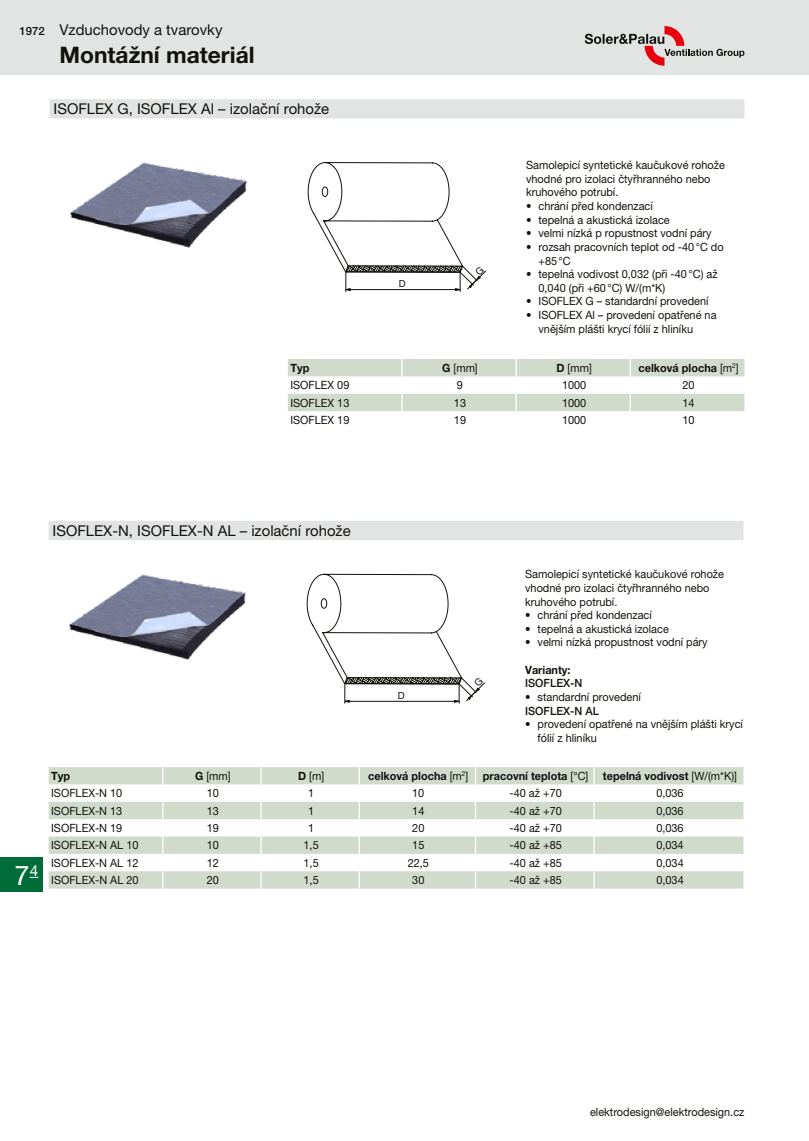
<style>
.page{position:relative;width:809px;height:1141px;background:#fff}
.page>*{position:absolute;margin:0;border:0;box-sizing:border-box;transform-origin:0 0}
.t1{font:27.12px "Helvetica Neue LT Pro";color:#fff}
.t2{font:700 22.75px "Helvetica Neue LT Pro";color:#12120d}
.t3{font:14.88px "Helvetica Neue LT Pro";color:#12120d}
.t4{font:11.38px/13.7px "Helvetica Neue LT Pro";color:#12120d;scale:.96 1}
.t5{font:700 11.38px "Helvetica Neue LT Pro";color:#12120d;scale:.96 1}
.t6{font:500 11.38px "Helvetica Neue LT Pro";color:#12120d;scale:.96 1}
.t7{font:9.8px "Helvetica Neue LT Pro";color:#12120d}
.s1{font-weight:500;font-size:11.38px}
.s2{font-weight:700}
.s3{font-weight:400}
</style>
<div class="page">
<div style="left:0;top:0;width:809px;height:74px;background:#e2e3e3"></div>
<div style="left:0;top:858px;width:42px;height:34px;background:#006d38"></div>
<svg style="left:584px;top:26px;width:160px;height:40px"></svg>
<div style="left:50px;top:99px;width:694px;height:19px;background:#e2e3e3"></div>
<svg style="left:288px;top:359px;width:456px;height:52px"></svg>
<img style="left:70px;top:162px;width:177px;height:86px">
<div style="left:49px;top:521px;width:694px;height:19px;background:#e2e3e3"></div>
<svg style="left:49px;top:767px;width:694px;height:122px;fill:#d1dbcc"></svg>
<svg style="left:162px;top:767px;width:1px;height:122px"></svg>
<svg style="left:260px;top:767px;width:2px;height:122px"></svg>
<svg style="left:358px;top:767px;width:2px;height:122px"></svg>
<svg style="left:475px;top:767px;width:1px;height:122px"></svg>
<svg style="left:593px;top:767px;width:1px;height:122px"></svg>
<img style="left:69px;top:574px;width:177px;height:86px">
<svg style="left:307px;top:162px;width:179px;height:130px"></svg>
<svg style="left:307px;top:574px;width:178px;height:130px"></svg>
<h3 class="t3" style="left:19px;top:21px;width:204px"><span class="s1">1972</span> Vzduchovody a tvarovky</h3>
<h2 class="t2" style="left:60px;top:41px;width:196px">Montážní materiál</h2>
<h3 class="t3" style="left:54px;top:100px;width:277px">ISOFLEX G, ISOFLEX Al – izolační rohože</h3>
<p class="t7" style="left:399px;top:278px;width:8px">D</p>
<p class="t4" style="left:526px;top:158px;width:209px">Samolepicí syntetické kaučukové rohože vhodné pro izolaci čtyřhranného nebo kruhového potrubí.</p>
<p class="t4" style="left:526px;top:199px;width:133px">• chrání před kondenzací</p>
<p class="t4" style="left:526px;top:213px;width:151px">• tepelná a akustická izolace</p>
<p class="t4" style="left:526px;top:226px;width:195px">• velmi nízká p ropustnost vodní páry</p>
<p class="t4" style="left:538px;top:240px;width:194px;text-indent:-12px">• rozsah pracovních teplot od -40°C do +85°C</p>
<p class="t4" style="left:538px;top:267px;width:188px;text-indent:-12px">• tepelná vodivost 0,032 (při -40°C) až<br>0,040 (při +60°C) W/(m*K)</p>
<p class="t4" style="left:526px;top:294px;width:192px">• ISOFLEX G – standardní provedení</p>
<p class="t4" style="left:538px;top:308px;width:187px;text-indent:-12px">• ISOFLEX Al – provedení opatřené na vnějším plášti krycí fólií z hliníku</p>
<p class="t5" style="left:290px;top:361px;width:21px">Typ</p>
<p class="t4" style="left:442px;top:361px;width:39px"><span class="s2">G</span> [mm]</p>
<p class="t4" style="left:556px;top:361px;width:38px"><span class="s2">D</span> [mm]</p>
<p class="t5" style="left:638px;top:361px;width:106px">celková plocha <span class="s3">[m</span><sup>2</sup><span class="s3">]</span></p>
<p class="t4" style="left:290px;top:378px;width:63px">ISOFLEX 09</p>
<p class="t4" style="left:457px;top:378px;width:8px">9</p>
<p class="t4" style="left:562px;top:378px;width:27px">1000</p>
<p class="t4" style="left:682px;top:378px;width:14px">20</p>
<p class="t4" style="left:290px;top:395px;width:63px">ISOFLEX 13</p>
<p class="t4" style="left:454px;top:395px;width:14px">13</p>
<p class="t4" style="left:562px;top:395px;width:27px">1000</p>
<p class="t4" style="left:682px;top:395px;width:14px">14</p>
<p class="t4" style="left:290px;top:413px;width:63px">ISOFLEX 19</p>
<p class="t4" style="left:454px;top:413px;width:14px">19</p>
<p class="t4" style="left:562px;top:413px;width:27px">1000</p>
<p class="t4" style="left:682px;top:413px;width:14px">10</p>
<h1 class="t1" style="left:15px;top:859px;width:25px">7<sup>4</sup></h1>
<h3 class="t3" style="left:53px;top:522px;width:300px">ISOFLEX-N, ISOFLEX-N AL – izolační rohože</h3>
<p class="t7" style="left:398px;top:690px;width:8px">D</p>
<p class="t4" style="left:525px;top:567px;width:209px">Samolepicí syntetické kaučukové rohože vhodné pro izolaci čtyřhranného nebo kruhového potrubí.</p>
<p class="t4" style="left:525px;top:608px;width:133px">• chrání před kondenzací</p>
<p class="t4" style="left:525px;top:622px;width:151px">• tepelná a akustická izolace</p>
<p class="t4" style="left:525px;top:635px;width:192px">• velmi nízká propustnost vodní páry</p>
<p class="t5" style="left:525px;top:663px;width:49px">Varianty:</p>
<p class="t6" style="left:525px;top:677px;width:61px">ISOFLEX-N</p>
<p class="t4" style="left:525px;top:690px;width:122px">• standardní provedení</p>
<p class="t6" style="left:525px;top:704px;width:78px">ISOFLEX-N AL</p>
<p class="t4" style="left:537px;top:717px;width:215px;text-indent:-12px">• provedení opatřené na vnějším plášti krycí fólií z hliníku</p>
<p class="t5" style="left:51px;top:769px;width:21px">Typ</p>
<p class="t4" style="left:195px;top:769px;width:39px"><span class="s2">G</span> [mm]</p>
<p class="t4" style="left:298px;top:769px;width:29px"><span class="s2">D</span> [m]</p>
<p class="t5" style="left:368px;top:769px;width:106px">celková plocha <span class="s3">[m</span><sup>2</sup><span class="s3">]</span></p>
<p class="t5" style="left:483px;top:769px;width:111px">pracovní teplota <span class="s3">[°C]</span></p>
<p class="t5" style="left:603px;top:769px;width:141px">tepelná vodivost <span class="s3">[W/(m*K)]</span></p>
<p class="t4" style="left:51px;top:786px;width:76px">ISOFLEX-N 10</p>
<p class="t4" style="left:207px;top:786px;width:14px">10</p>
<p class="t4" style="left:308px;top:786px;width:8px">1</p>
<p class="t4" style="left:412px;top:786px;width:14px">10</p>
<p class="t4" style="left:509px;top:786px;width:56px">-40 až +70</p>
<p class="t4" style="left:656px;top:786px;width:30px">0,036</p>
<p class="t4" style="left:51px;top:803px;width:76px">ISOFLEX-N 13</p>
<p class="t4" style="left:207px;top:803px;width:14px">13</p>
<p class="t4" style="left:308px;top:803px;width:8px">1</p>
<p class="t4" style="left:412px;top:803px;width:14px">14</p>
<p class="t4" style="left:509px;top:803px;width:56px">-40 až +70</p>
<p class="t4" style="left:656px;top:803px;width:30px">0,036</p>
<p class="t4" style="left:51px;top:821px;width:76px">ISOFLEX-N 19</p>
<p class="t4" style="left:207px;top:821px;width:14px">19</p>
<p class="t4" style="left:308px;top:821px;width:8px">1</p>
<p class="t4" style="left:412px;top:821px;width:14px">20</p>
<p class="t4" style="left:509px;top:821px;width:56px">-40 až +70</p>
<p class="t4" style="left:656px;top:821px;width:30px">0,036</p>
<p class="t4" style="left:51px;top:838px;width:93px">ISOFLEX-N AL 10</p>
<p class="t4" style="left:207px;top:838px;width:14px">10</p>
<p class="t4" style="left:303px;top:838px;width:17px">1,5</p>
<p class="t4" style="left:412px;top:838px;width:14px">15</p>
<p class="t4" style="left:509px;top:838px;width:56px">-40 až +85</p>
<p class="t4" style="left:656px;top:838px;width:30px">0,034</p>
<p class="t4" style="left:51px;top:856px;width:93px">ISOFLEX-N AL 12</p>
<p class="t4" style="left:207px;top:856px;width:14px">12</p>
<p class="t4" style="left:303px;top:856px;width:17px">1,5</p>
<p class="t4" style="left:408px;top:856px;width:24px">22,5</p>
<p class="t4" style="left:509px;top:856px;width:56px">-40 až +85</p>
<p class="t4" style="left:656px;top:856px;width:30px">0,034</p>
<p class="t4" style="left:51px;top:873px;width:93px">ISOFLEX-N AL 20</p>
<p class="t4" style="left:207px;top:873px;width:14px">20</p>
<p class="t4" style="left:303px;top:873px;width:17px">1,5</p>
<p class="t4" style="left:412px;top:873px;width:14px">30</p>
<p class="t4" style="left:509px;top:873px;width:56px">-40 až +85</p>
<p class="t4" style="left:656px;top:873px;width:30px">0,034</p>
<p class="t4" style="left:590px;top:1105px;width:162px">elektrodesign@elektrodesign.cz</p>
</div>
